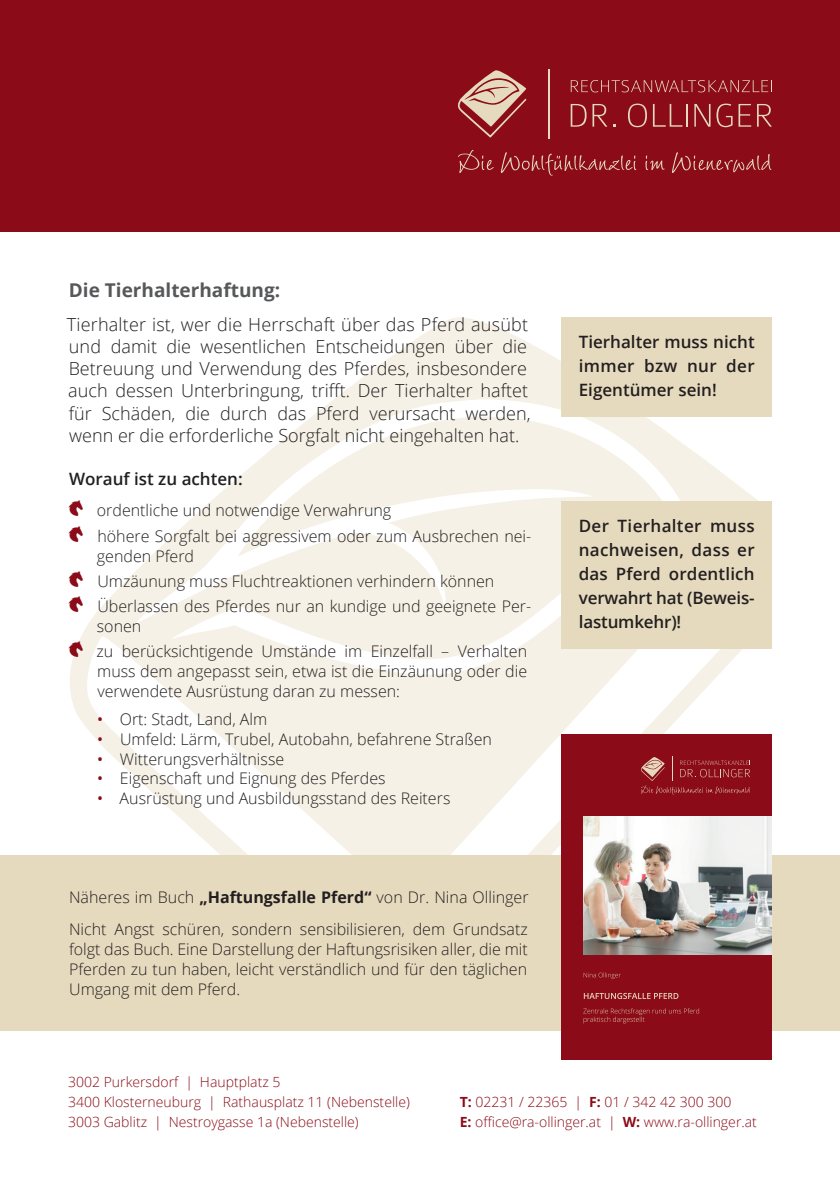
<style>
.page{position:relative;width:840px;height:1191px;background:#fff}
.page>*{position:absolute;margin:0;border:0;box-sizing:border-box;transform-origin:0 0}
.t1{font:700 19px "Open Sans";color:#57585a}
.t2{font:300 18px/22.2px "Open Sans";color:#231f20}
.t3{font:600 17px/24px "Open Sans";color:#231f20;text-align:justify}
.t4{font:300 16px/25.4px "Open Sans";color:#231f20}
.t5{font:300 14px/20px "Open Sans";color:#8b0c18}
.s1{font-family:"ollinger 3";font-weight:400;color:#8b0c18}
.s2{font-weight:400;color:#8b0c18}
.s3{font-weight:700}
</style>
<div class="page">
<svg style="left:70px;top:317px;width:695px;height:538px;fill:#f6f1e6"></svg>
<div style="left:0;top:0;width:839px;height:231px;background:#8b0c18"></div>
<svg style="left:458px;top:70px;width:68px;height:68px"></svg>
<hr style="left:547px;top:69px;width:2px;height:69px;background:#e6dabe">
<svg style="left:570px;top:80px;width:199px;height:12px"></svg>
<svg style="left:570px;top:104px;width:16px;height:23px"></svg>
<svg style="left:592px;top:104px;width:23px;height:23px"></svg>
<svg style="left:628px;top:104px;width:18px;height:23px"></svg>
<svg style="left:652px;top:104px;width:30px;height:23px"></svg>
<hr style="left:685px;top:104px;width:2px;height:23px;background:#e6dabe">
<svg style="left:694px;top:104px;width:16px;height:23px"></svg>
<svg style="left:716px;top:104px;width:16px;height:23px"></svg>
<svg style="left:738px;top:104px;width:12px;height:23px"></svg>
<svg style="left:757px;top:104px;width:14px;height:23px"></svg>
<svg style="left:458px;top:150px;width:35px;height:23px"></svg>
<svg style="left:500px;top:152px;width:136px;height:24px"></svg>
<svg style="left:645px;top:156px;width:19px;height:14px"></svg>
<svg style="left:672px;top:152px;width:99px;height:21px"></svg>
<div style="left:0;top:855px;width:839px;height:175px;background:#e6dabe"></div>
<div style="left:561px;top:317px;width:210px;height:100px;background:#e6dabe"></div>
<div style="left:561px;top:501px;width:210px;height:147px;background:#e6dabe"></div>
<div style="left:561px;top:734px;width:210px;height:325px;background:#8b0c18"></div>
<svg style="left:583px;top:1008px;width:115px;height:15px"></svg>
<svg style="left:583px;top:993px;width:95px;height:6px"></svg>
<svg style="left:583px;top:972px;width:37px;height:7px"></svg>
<img style="left:583px;top:816px;width:188px;height:138px">
<svg style="left:641px;top:756px;width:109px;height:38px"></svg>
<p class="t1" style="left:69px;top:277px;width:213px">Die Tierhalterhaftung:</p>
<p class="t2" style="left:67px;top:313px;width:465px">Tierhalter ist, wer die Herrschaft über das Pferd ausübt und damit die wesentlichen Entscheidungen über die Betreuung und Verwendung des Pferdes, insbesondere auch dessen Unterbringung, trifft. Der Tierhalter haftet für Schäden, die durch das Pferd verursacht werden, wenn er die erforderliche Sorgfalt nicht eingehalten hat.</p>
<p class="t3" style="left:69px;top:467px;width:175px">Worauf ist zu achten:</p>
<p class="t4" style="left:68px;top:497px;width:464px"><span class="s1">O</span> ordentliche und notwendige Verwahrung<br><span class="s1">O</span> höhere Sorgfalt bei aggressivem oder zum Ausbrechen nei-</p>
<p class="t4" style="left:68px;top:542px;width:465px;text-indent:29px">genden Pferd<br><span class="s1">O</span> Umzäunung muss Fluchtreaktionen verhindern können<br><span class="s1">O</span> Überlassen des Pferdes nur an kundige und geeignete Per-</p>
<p class="t4" style="left:68px;top:613px;width:460px;text-indent:29px">sonen<br><span class="s1">O</span> zu berücksichtigende Umstände im Einzelfall – Verhalten</p>
<p class="t4" style="left:97px;top:661px;width:431px;line-height:19.8px">muss dem angepasst sein, etwa ist die Einzäunung oder die verwendete Ausrüstung daran zu messen:</p>
<p class="t4" style="left:97px;top:706px;width:172px"><span class="s2">•</span> Ort: Stadt, Land, Alm</p>
<p class="t4" style="left:97px;top:726px;width:396px"><span class="s2">•</span> Umfeld: Lärm, Trubel, Autobahn, befahrene Straßen</p>
<p class="t4" style="left:97px;top:745px;width:189px"><span class="s2">•</span> Witterungsverhältnisse</p>
<p class="t4" style="left:97px;top:765px;width:290px"><span class="s2">•</span> Eigenschaft und Eignung des Pferdes</p>
<p class="t4" style="left:97px;top:785px;width:355px"><span class="s2">•</span> Ausrüstung und Ausbildungsstand des Reiters</p>
<p class="t4" style="left:69px;top:881px;width:460px;line-height:31.4px">Näheres im Buch <span class="s3">„Haftungsfalle Pferd“</span> von Dr. Nina Ollinger<br>Nicht Angst schüren, sondern sensibilisieren, dem Grundsatz</p>
<p class="t4" style="left:69px;top:938px;width:460px;line-height:20px;text-align:justify">folgt das Buch. Eine Darstellung der Haftungsrisiken aller, die mit Pferden zu tun haben, leicht verständlich und für den täglichen Umgang mit dem Pferd.</p>
<p class="t3" style="left:578px;top:329px;width:177px">Tierhalter muss nicht immer bzw nur der Eigentümer sein!</p>
<p class="t3" style="left:578px;top:513px;width:177px">Der Tierhalter muss nachweisen, dass er das Pferd ordentlich verwahrt hat (Beweis&shy;lastumkehr)!</p>
<p class="t5" style="left:68px;top:1071px;width:343px">3002 Purkersdorf | Hauptplatz 5<br>3400 Klosterneuburg | Rathausplatz 11 (Nebenstelle)<br>3003 Gablitz | Nestroygasse 1a (Nebenstelle)</p>
<p class="t5" style="left:459px;top:1091px;width:298px"><span class="s3">T:</span> 02231 / 22365 | <span class="s3">F:</span> 01 / 342 42 300 300<br><span class="s3">E:</span> office@ra-ollinger.at | <span class="s3">W:</span> www.ra-ollinger.at</p>
</div>
